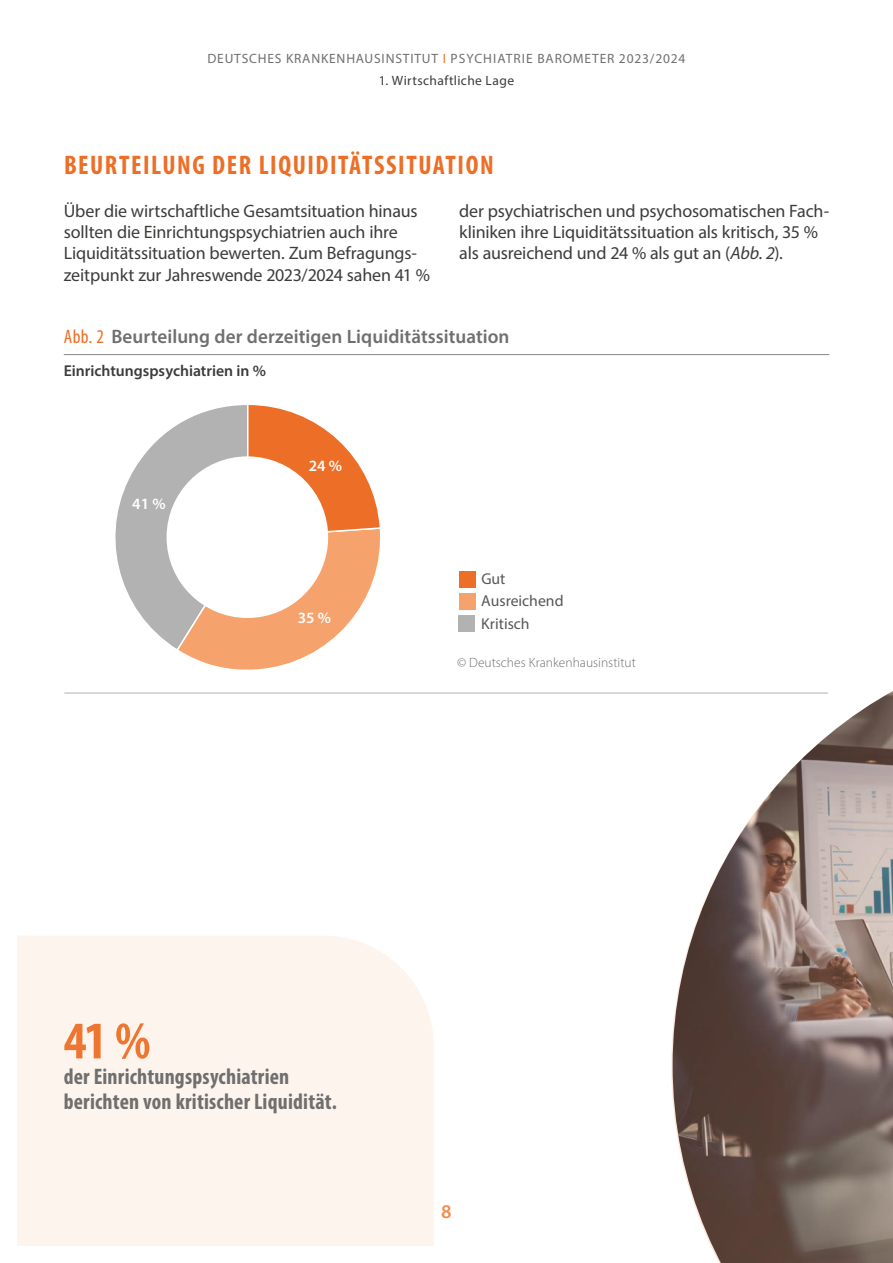
<style>
.page{position:relative;width:893px;height:1263px;background:#fff}
.page>*{position:absolute;margin:0;border:0;box-sizing:border-box;transform-origin:0 0}
.Kennzahl_Head{font:700 condensed 53.25px "Myriad Pro";color:#ee7630}
.Head_H2{font:700 condensed 27px "Myriad Pro";letter-spacing:.06em;color:#ed6e26}
.Kennzahl_klein{font:700 condensed 22.5px/25.5px "Myriad Pro";letter-spacing:.01em;color:#706f6f}
.Tab__Abb__Head{font:600 19.5px "Myriad Pro";letter-spacing:.005em;color:#706f6f}
.t1{font:600 19.5px "Myriad Pro";color:#f28e4f}
.Fließtext_11_5_5mm{font:18px/21.3px "Myriad Pro";letter-spacing:-.01em;color:#3c3c3b}
.Tab__Subline_1{font:600 15.75px "Myriad Pro";color:#3c3c3b}
.t2{font:15.75px/22.4px "Myriad Pro";color:#575756}
.t3{font:600 15.75px "Myriad Pro";color:#fff}
.t4{font:13.5px "Myriad Pro";letter-spacing:.06em;color:#706f6f}
.t5{font:300 13.5px "Myriad Pro";color:#706f6f}
.Kolumne_Kapitel{font:13.5px "Myriad Pro";letter-spacing:.03em;color:#3c3c3b}
.s1{color:#ed6e26}
.s2{font-style:italic}
.s3{font-weight:400;font-stretch:condensed;color:#ed6e26}
</style>
<div class="page">
<hr style="left:64px;top:354px;width:765px;height:1px;background:#878787">
<svg style="left:115px;top:405px;width:265px;height:265px"></svg>
<div style="left:167px;top:456px;width:161px;height:162px;background:#fff;border-radius:50%"></div>
<div style="left:459px;top:571px;width:17px;height:16px;background:#ed6e26"></div>
<div style="left:459px;top:593px;width:17px;height:16px;background:#f5a26c"></div>
<div style="left:458px;top:615px;width:17px;height:17px;background:#b3b2b2"></div>
<hr style="left:65px;top:693px;width:763px;height:1px;background:#b3b2b2">
<svg style="left:669px;top:691px;width:224px;height:572px"></svg>
<div style="left:17px;top:936px;width:417px;height:310px;background:#fdf4ed"></div>
<p class="t4" style="left:207px;top:50px;width:479px">DEUTSCHES KRANKENHAUSINSTITUT <span class="s1">I</span> PSYCHIATRIE BAROMETER 2023/2024</p>
<p class="Kolumne_Kapitel" style="left:379px;top:72px;width:137px">1. Wirtschaftliche Lage</p>
<p class="Head_H2" style="left:64px;top:148px;width:431px">BEURTEILUNG DER LIQUIDITÄTSSITUATION</p>
<p class="Fließtext_11_5_5mm" style="left:64px;top:200px;width:368px">Über die wirtschaftliche Gesamtsituation hinaus sollten die Einrichtungspsychiatrien auch ihre Liquiditätssituation bewerten. Zum Befragungs&shy;zeitpunkt zur Jahreswende 2023/2024 sahen 41 %</p>
<p class="Fließtext_11_5_5mm" style="left:459px;top:200px;width:371px">der psychiatrischen und psychosomatischen Fach&shy;kliniken ihre Liquiditätssituation als kritisch, 35 % als ausreichend und 24 % als gut an (<span class="s2">Abb. 2</span>).</p>
<p class="Tab__Abb__Head" style="left:64px;top:324px;width:447px"><span class="s3">Abb. 2</span> Beurteilung der derzeitigen Liquiditätssituation</p>
<p class="Tab__Subline_1" style="left:64px;top:360px;width:204px">Einrichtungspsychiatrien in %</p>
<p class="t3" style="left:132px;top:494px;width:35px">41 %</p>
<p class="t3" style="left:309px;top:456px;width:35px">24 %</p>
<p class="t3" style="left:298px;top:607px;width:35px">35 %</p>
<p class="t2" style="left:481px;top:567px;width:84px">Gut<br>Ausreichend</p>
<p class="t2" style="left:481px;top:612px;width:50px">Kritisch</p>
<p class="t5" style="left:457px;top:654px;width:180px">© Deutsches Krankenhausinstitut</p>
<p class="Kennzahl_Head" style="left:64px;top:1007px;width:88px">41 %</p>
<p class="Kennzahl_klein" style="left:64px;top:1063px;width:275px">der Einrichtungspsychiatrien berichten von kritischer Liquidität.</p>
<p class="t1" style="left:441px;top:1199px;width:12px">8</p>
</div>
